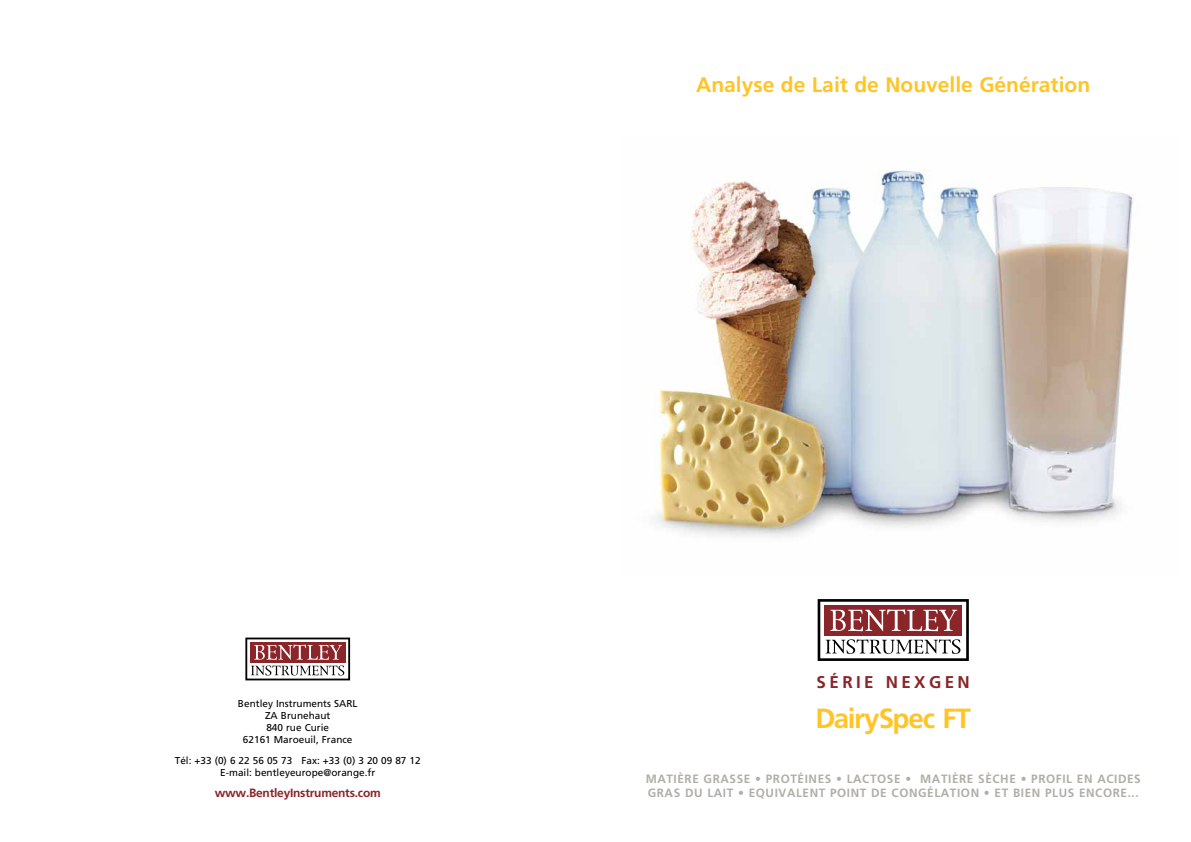
<style>
.page{position:relative;width:1191px;height:842px;background:#fff}
.page>*{position:absolute;margin:0;border:0;box-sizing:border-box;transform-origin:0 0}
.t1{font:700 27.8px "Frutiger LT Std";letter-spacing:-.035em;color:#ffc425}
.t2{font:700 21px "Frutiger LT Std";color:#ffc425}
.t3{font:700 17px "Frutiger LT Std";letter-spacing:.2em;color:#8a2529}
.t4{font:700 12px/14px "Frutiger LT Std";letter-spacing:.05em;color:#afaea8}
.t5{font:700 12px "Frutiger LT Std";letter-spacing:-.02em;color:#8a2529}
.t6{font:10px/12px "Frutiger LT Std";color:#000;text-align:center}
</style>
<div class="page">
<svg style="left:817px;top:599px;width:151px;height:62px"></svg>
<svg style="left:245px;top:638px;width:105px;height:42px"></svg>
<img style="left:654px;top:170px;width:479px;height:367px">
<h2 class="t2" style="left:696px;top:73px;width:395px">Analyse de Lait de Nouvelle Génération</h2>
<p class="t6" style="left:238px;top:697px;width:121px">Bentley Instruments SARL<br>ZA Brunehaut<br>840 rue Curie<br>62161 Maroeuil, France</p>
<p class="t6" style="left:175px;top:754px;width:247px">Tél: +33 (0) 6 22 56 05 73 Fax: +33 (0) 3 20 09 87 12<br>E-mail: bentleyeurope@orange.fr</p>
<p class="t5" style="left:215px;top:786px;width:168px">www.BentleyInstruments.com</p>
<h3 class="t3" style="left:816px;top:672px;width:155px">SÉRIE NEXGEN</h3>
<h1 class="t1" style="left:815px;top:702px;width:157px">DairySpec FT</h1>
<p class="t4" style="left:645px;top:772px;width:496px">MATIÈRE GRASSE • PROTÉINES • LACTOSE • MATIÈRE SÈCHE • PROFIL EN ACIDES<br>GRAS DU Lait</p>
<p class="t4" style="left:738px;top:786px;width:58px">• Equivalent</p>
<p class="t4" style="left:830px;top:786px;width:16px">Point</p>
<p class="t4" style="left:871px;top:786px;width:37px">de Congélation</p>
<p class="t4" style="left:984px;top:786px;width:44px">• Et bien</p>
<p class="t4" style="left:1045px;top:786px;width:8px">plus</p>
<p class="t4" style="left:1079px;top:786px;width:9px">encore</p>
<p class="t4" style="left:1127px;top:786px;width:12px">...</p>
</div>
